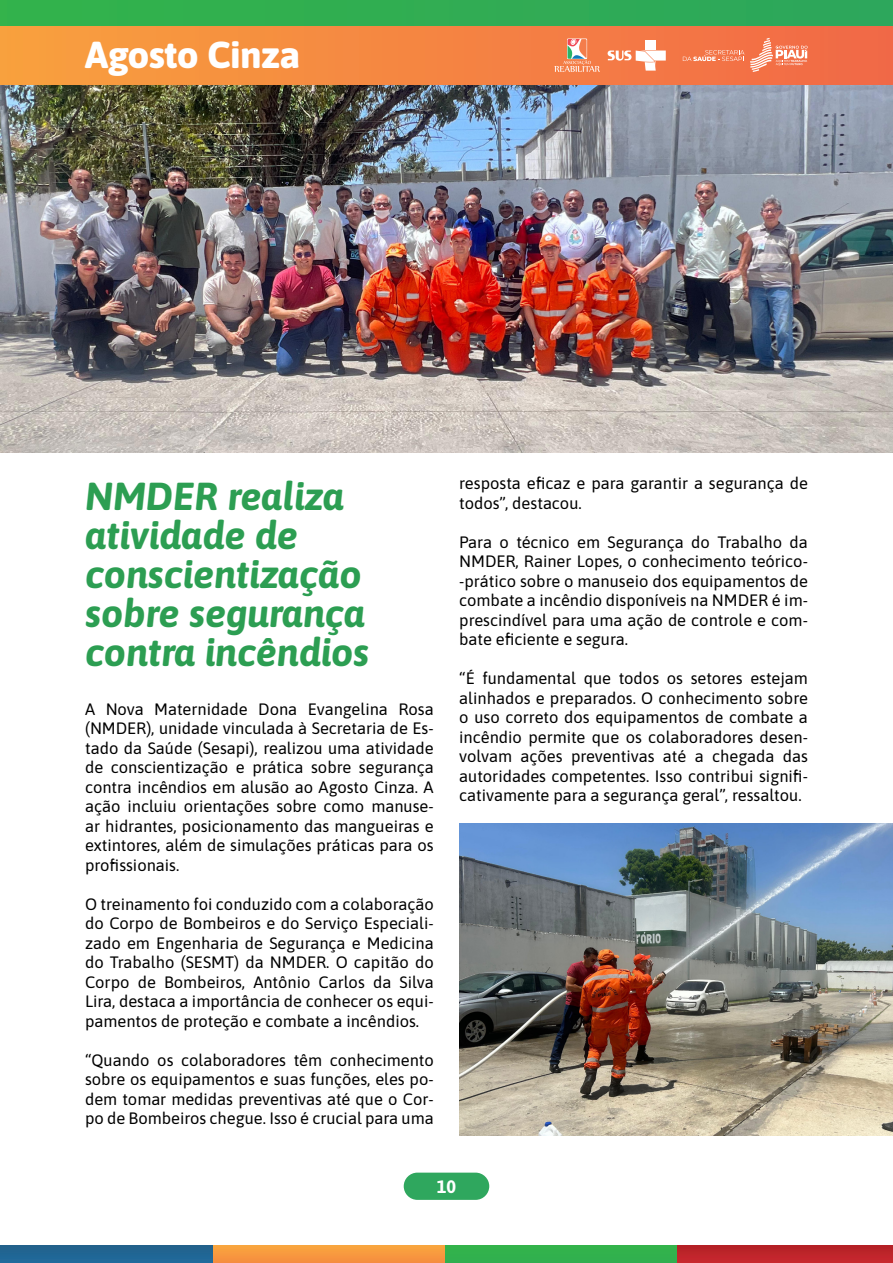
<style>
.page{position:relative;width:893px;height:1263px;background:#fff}
.page>*{position:absolute;margin:0;border:0;box-sizing:border-box;transform-origin:0 0}
.t1{font:italic 700 39px/39px "Asap";color:#2c9e52}
.t2{font:800 37.5px "Asap";color:#fff}
.t3{font:700 18px "Asap";color:#fff}
.t4{font:16.5px/19.5px "Asap";color:#000;text-align:justify}
</style>
<div class="page">
<div style="left:0;top:1246px;width:214px;height:17px;background:#216694"></div>
<div style="left:213px;top:1246px;width:233px;height:17px;background:#f7993f"></div>
<div style="left:445px;top:1246px;width:233px;height:17px;background:#31b14d"></div>
<div style="left:677px;top:1246px;width:216px;height:17px;background:#bf252a"></div>
<div style="left:0;top:0;width:893px;height:42px;background:#31ac53"></div>
<div style="left:0;top:27px;width:893px;height:58px;background:linear-gradient(to right,#f8a13e,#f16847)"></div>
<svg style="left:554px;top:39px;width:46px;height:33px;background:#eb956d"></svg>
<svg style="left:683px;top:50px;width:61px;height:11px"></svg>
<svg style="left:750px;top:38px;width:58px;height:34px;background:#f59171"></svg>
<div style="left:646px;top:40px;width:10px;height:10px;background:#fff"></div>
<svg style="left:608px;top:51px;width:58px;height:20px"></svg>
<div style="left:404px;top:1172px;width:85px;height:28px;background:#2fa75e;border-radius:14px"></div>
<img style="left:0;top:85px;width:893px;height:367px">
<img style="left:459px;top:824px;width:434px;height:311px">
<p class="t2" style="left:85px;top:28px;width:217px">Agosto Cinza</p>
<p class="t1" style="left:85px;top:474px;width:286px">NMDER realiza atividade de conscientização sobre segurança contra incêndios</p>
<p class="t4" style="left:85px;top:698px;width:350px">A Nova Maternidade Dona Evangelina Rosa (NMDER), unidade vinculada à Secretaria de Es&shy;tado da Saúde (Sesapi), realizou uma atividade de conscientização e prática sobre segurança contra incêndios em alusão ao Agosto Cinza. A ação incluiu orientações sobre como manuse&shy;ar hidrantes, posicionamento das mangueiras e extintores, além de simulações práticas para os profissionais.</p>
<p class="t4" style="left:85px;top:893px;width:350px">O treinamento foi conduzido com a colaboração do Corpo de Bombeiros e do Serviço Especiali&shy;zado em Engenharia de Segurança e Medicina do Trabalho (SESMT) da NMDER. O capitão do Corpo de Bombeiros, Antônio Carlos da Silva Lira, destaca a importância de conhecer os equi&shy;pamentos de proteção e combate a incêndios.</p>
<p class="t4" style="left:85px;top:1049px;width:350px">“Quando os colaboradores têm conhecimento sobre os equipamentos e suas funções, eles po&shy;dem tomar medidas preventivas até que o Cor&shy;po de Bombeiros chegue. Isso é crucial para uma</p>
<p class="t4" style="left:459px;top:473px;width:350px">resposta eficaz e para garantir a segurança de todos”, destacou.</p>
<p class="t4" style="left:459px;top:531px;width:350px">Para o técnico em Segurança do Trabalho da NMDER, Rainer Lopes, o conhecimento teórico--prático sobre o manuseio dos equipamentos de combate a incêndio disponíveis na NMDER é im&shy;prescindível para uma ação de controle e com&shy;bate eficiente e segura.</p>
<p class="t4" style="left:459px;top:668px;width:350px">“É fundamental que todos os setores estejam alinhados e preparados. O conhecimento sobre o uso correto dos equipamentos de combate a incêndio permite que os colaboradores desen&shy;volvam ações preventivas até a chegada das autoridades competentes. Isso contribui signifi&shy;cativamente para a segurança geral”, ressaltou.</p>
<p class="t3" style="left:437px;top:1173px;width:21px">10</p>
</div>
